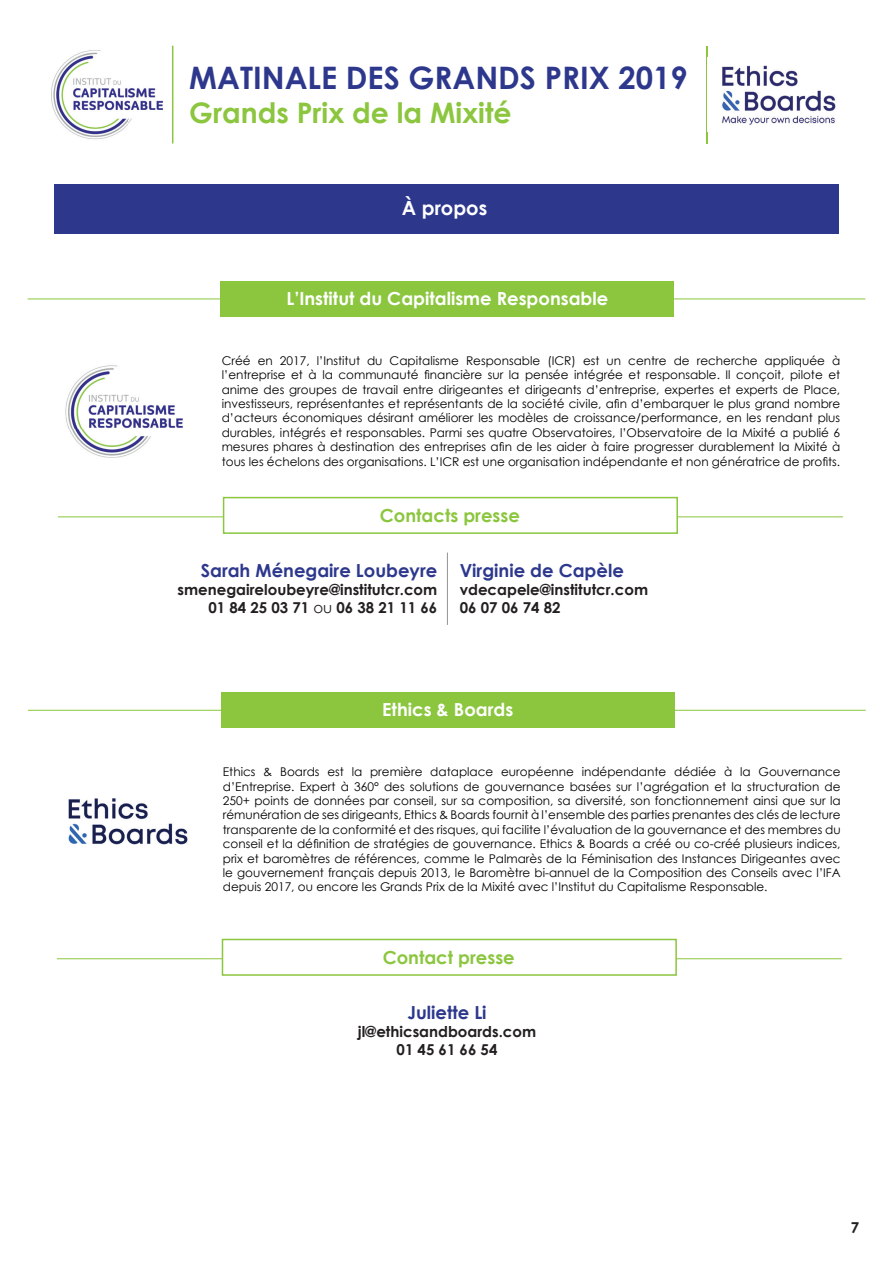
<style>
.page{position:relative;width:893px;height:1263px;background:#fff}
.page>*{position:absolute;margin:0;border:0;box-sizing:border-box;transform-origin:0 0}
.t1{font:700 30.9px "Century Gothic";color:#2d388d}
.t2{font:700 28.2px "Century Gothic";color:#8bc63e}
.t3{font:700 19.5px "Century Gothic";color:#fff}
.t4{font:700 18px "Century Gothic";color:#2d388d}
.t5{font:700 18px "Century Gothic";color:#fff}
.t6{font:700 18px "Century Gothic";color:#8bc63e}
.t7{font:700 15px/18px "Century Gothic";color:#231f20}
.t8{font:12px/14.4px "Century Gothic";color:#000001;text-align:justify}
.s1{font-weight:400}
</style>
<div class="page">
<img style="left:51px;top:50px;width:112px;height:90px">
<hr style="left:172px;top:46px;width:1px;height:98px;background:#8bc63e">
<hr style="left:706px;top:46px;width:1px;height:98px;background:#8bc63e">
<img style="left:722px;top:65px;width:114px;height:60px">
<div style="left:54px;top:185px;width:785px;height:49px;background:#2d388d"></div>
<hr style="left:28px;top:299px;width:837px;height:1px;background:#8bc63e">
<div style="left:221px;top:281px;width:453px;height:35px;background:#8bc63e"></div>
<hr style="left:58px;top:516px;width:785px;height:1px;background:#8bc63e">
<div style="left:223px;top:497px;width:455px;height:37px;background:#fff;border:2px solid #8bc63e"></div>
<hr style="left:447px;top:553px;width:1px;height:72px;background:#929595">
<hr style="left:28px;top:710px;width:838px;height:1px;background:#8bc63e">
<div style="left:221px;top:692px;width:454px;height:36px;background:#8bc63e"></div>
<hr style="left:57px;top:958px;width:785px;height:1px;background:#8bc63e">
<div style="left:222px;top:939px;width:455px;height:37px;background:#fff;border:2px solid #8bc63e"></div>
<img style="left:65px;top:365px;width:118px;height:93px">
<img style="left:68px;top:798px;width:120px;height:47px">
<h1 class="t1" style="left:189px;top:59px;width:500px">MATINALE DES GRANDS PRIX 2019</h1>
<h2 class="t2" style="left:189px;top:95px;width:324px">Grands Prix de la Mixité</h2>
<h3 class="t3" style="left:402px;top:196px;width:87px">À propos</h3>
<h3 class="t5" style="left:286px;top:287px;width:323px">L’Institut du Capitalisme Responsable</h3>
<p class="t8" style="left:222px;top:353px;width:620px">Créé en 2017, l’Institut du Capitalisme Responsable (ICR) est un centre de recherche appliquée à l’entreprise et à la communauté financière sur la pensée intégrée et responsable. Il conçoit, pilote et anime des groupes de travail entre dirigeantes et dirigeants d’entreprise, expertes et experts de Place, investisseurs, représentantes et représentants de la société civile, afin d’embarquer le plus grand nombre d’acteurs économiques désirant améliorer les modèles de croissance/performance, en les rendant plus durables, intégrés et responsables. Parmi ses quatre Observatoires, l’Observatoire de la Mixité a publié 6 mesures phares à destination des entreprises afin de les aider à faire progresser durablement la Mixité à tous les échelons des organisations. L’ICR est une organisation indépendante et non génératrice de profits.</p>
<h3 class="t6" style="left:380px;top:504px;width:142px">Contacts presse</h3>
<h3 class="t4" style="left:460px;top:560px;width:166px">Virginie de Capèle</h3>
<p class="t7" style="left:460px;top:581px;width:190px">vdecapele@institutcr.com<br>06 07 06 74 82</p>
<h3 class="t4" style="left:201px;top:560px;width:238px">Sarah Ménegaire Loubeyre</h3>
<p class="t7" style="left:177px;top:581px;width:261px;text-align:right">smenegaireloubeyre@institutcr.com<br>01 84 25 03 71 <span class="s1">ou</span> 06 38 21 11 66</p>
<h3 class="t5" style="left:382px;top:698px;width:133px">Ethics &amp; Boards</h3>
<p class="t8" style="left:223px;top:764px;width:619px">Ethics &amp; Boards est la première dataplace européenne indépendante dédiée à la Gouvernance d’Entreprise. Expert à 360° des solutions de gouvernance basées sur l’agrégation et la structuration de 250+ points de données par conseil, sur sa composition, sa diversité, son fonctionnement ainsi que sur la rémunération de ses dirigeants, Ethics &amp; Boards fournit à l’ensemble des parties prenantes des clés de lecture transparente de la conformité et des risques, qui facilite l’évaluation de la gouvernance et des membres du conseil et la définition de stratégies de gouvernance. Ethics &amp; Boards a créé ou co-créé plusieurs indices, prix et baromètres de références, comme le Palmarès de la Féminisation des Instances Dirigeantes avec le gouvernement français depuis 2013, le Baromètre bi-annuel de la Composition des Conseils avec l’IFA depuis 2017, ou encore les Grands Prix de la Mixité avec l’Institut du Capitalisme Responsable.</p>
<h3 class="t6" style="left:383px;top:946px;width:134px">Contact presse</h3>
<h3 class="t4" style="left:407px;top:1001px;width:81px">Juliette Li</h3>
<p class="t7" style="left:358px;top:1022px;width:180px;text-align:center">jl@ethicsandboards.com<br>01 45 61 66 54</p>
<p class="t7" style="left:851px;top:1218px;width:10px">7</p>
</div>
